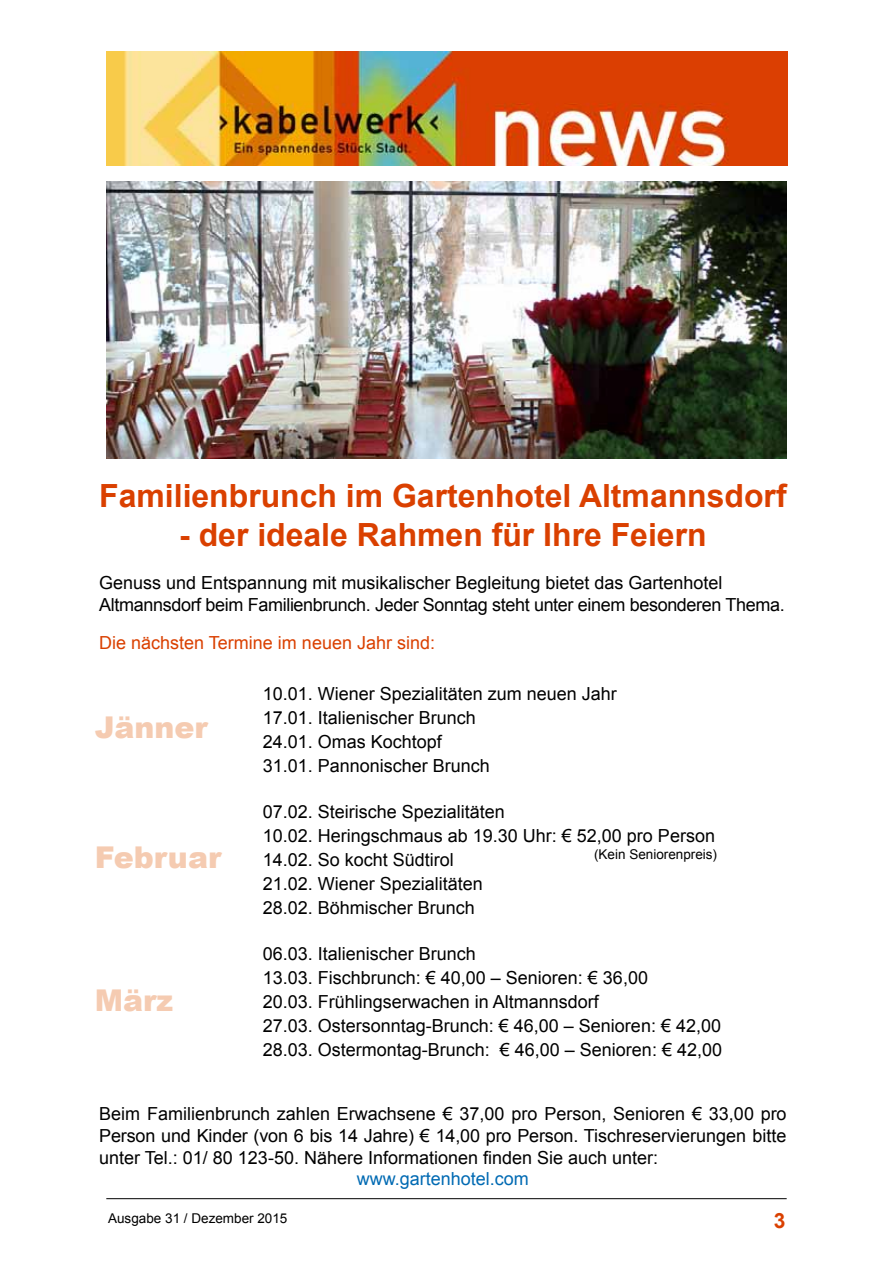
<style>
.page{position:relative;width:893px;height:1263px;background:#fff}
.page>*{position:absolute;margin:0;border:0;box-sizing:border-box;transform-origin:0 0}
.t1{font:700 31.95px "Arial";color:#da4000}
.t2{font:900 30px "Arial";color:#f5cbb1}
.t3{font:700 21px "Arial";color:#da4000}
.t4{font:18px/24px "Arial";color:#000}
.t5{font:18px/21.6px "Arial";letter-spacing:-.02em;color:#000}
.t6{font:18px "Arial";color:#da4000}
.t7{font:18px "Arial";color:#006ab3}
.t8{font:13.5px "Arial";color:#000}
</style>
<div class="page">
<img style="left:106px;top:51px;width:681px;height:114px">
<hr style="left:106px;top:1198px;width:681px;height:1px;background:#000">
<img style="left:106px;top:182px;width:681px;height:276px">
<h1 class="t1" style="left:99px;top:474px;width:689px">Familienbrunch im Gartenhotel Altmannsdorf</h1>
<h1 class="t1" style="left:179px;top:514px;width:529px">- der ideale Rahmen für Ihre Feiern</h1>
<p class="t5" style="left:99px;top:572px;width:687px">Genuss und Entspannung mit musikalischer Begleitung bietet das Gartenhotel<br>Altmannsdorf beim Familienbrunch. Jeder Sonntag steht unter einem besonderen Thema.</p>
<p class="t6" style="left:99px;top:631px;width:337px">Die nächsten Termine im neuen Jahr sind:</p>
<p class="t4" style="left:263px;top:682px;width:356px">10.01. Wiener Spezialitäten zum neuen Jahr<br>17.01. Italienischer Brunch<br>24.01. Omas Kochtopf<br>31.01. Pannonischer Brunch</p>
<p class="t4" style="left:263px;top:800px;width:454px">07.02. Steirische Spezialitäten<br>10.02. Heringschmaus ab 19.30 Uhr: € 52,00 pro Person 14.02. So kocht Südtirol<br>21.02. Wiener Spezialitäten<br>28.02. Böhmischer Brunch</p>
<p class="t4" style="left:263px;top:941px;width:461px">06.03. Italienischer Brunch<br>13.03. Fischbrunch: € 40,00 – Senioren: € 36,00<br>20.03. Frühlingserwachen in Altmannsdorf<br>27.03. Ostersonntag-Brunch: € 46,00 – Senioren: € 42,00<br>28.03. Ostermontag-Brunch: € 46,00 – Senioren: € 42,00</p>
<h2 class="t2" style="left:95px;top:705px;width:114px">Jänner</h2>
<h2 class="t2" style="left:95px;top:835px;width:128px">Februar</h2>
<p class="t8" style="left:594px;top:845px;width:125px">(Kein Seniorenpreis)</p>
<h2 class="t2" style="left:95px;top:978px;width:80px">März</h2>
<p class="t4" style="left:99px;top:1103px;width:689px;line-height:21.6px;text-align:justify">Beim Familienbrunch zahlen Erwachsene € 37,00 pro Person, Senioren € 33,00 pro Person und Kinder (von 6 bis 14 Jahre) € 14,00 pro Person. Tischreservierungen bitte unter Tel.: 01/ 80 123-50. Nähere Informationen finden Sie auch unter:</p>
<p class="t7" style="left:357px;top:1167px;width:174px">www.gartenhotel.com</p>
<p class="t8" style="left:108px;top:1210px;width:181px">Ausgabe 31 / Dezember 2015</p>
<p class="t3" style="left:774px;top:1207px;width:13px">3</p>
</div>
